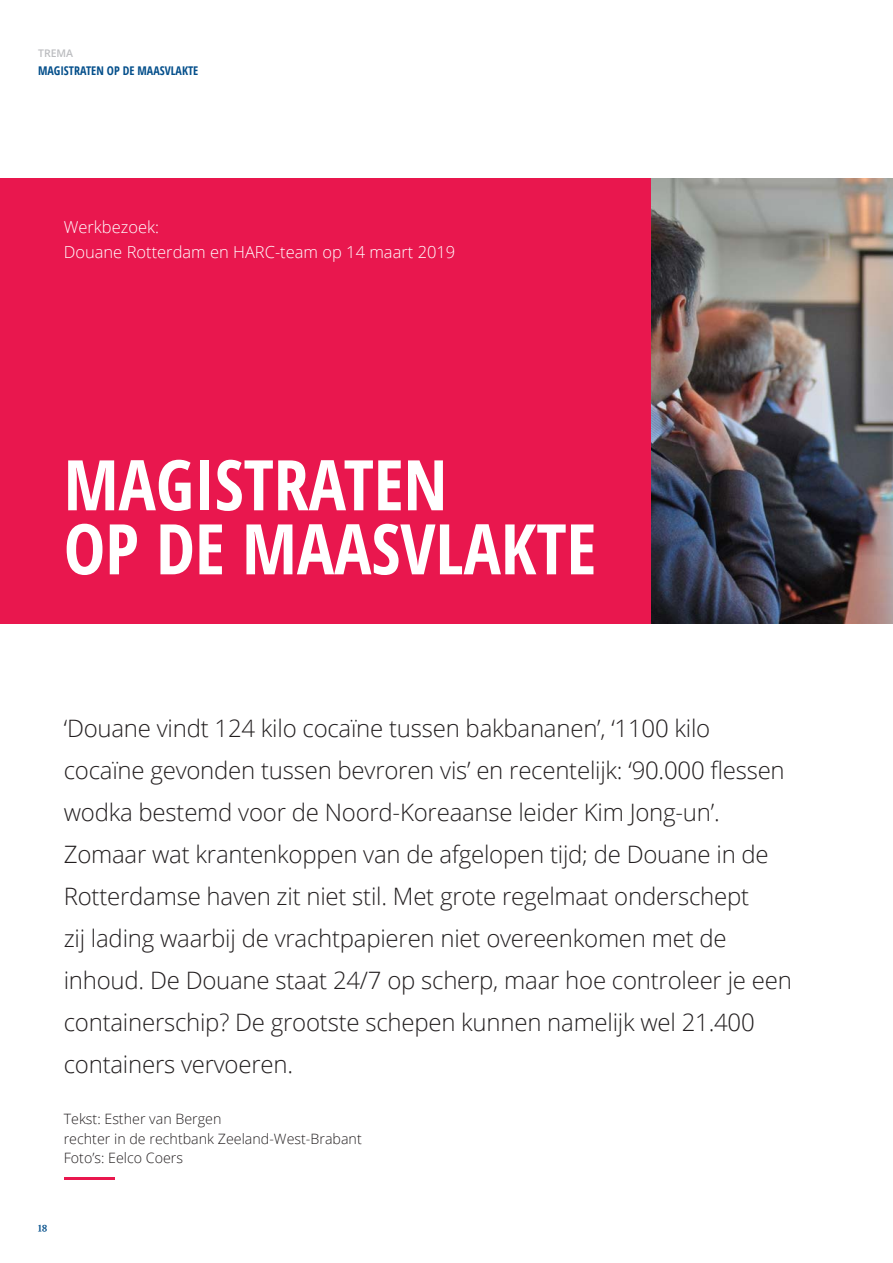
<style>
.page{position:relative;width:893px;height:1263px;background:#fff}
.page>*{position:absolute;margin:0;border:0;box-sizing:border-box;transform-origin:0 0}
.t1{font:700 condensed 69.9px "Open Sans";color:#fff}
.LABOUR{font:300 24px/42px "Open Sans";letter-spacing:-.01em;color:#231f20}
.LABOUR-2{font:300 16.5px "Open Sans";color:#fff}
.LABOUR-3{font:300 14.25px "Open Sans";color:#231f20}
.t2{font:700 condensed 12px "Open Sans";color:#044f8b}
.t3{font:600 10.5px "Open Sans";color:#bcbdc0}
.t4{font:600 10.5px "Halant";color:#044f8b}
</style>
<div class="page">
<div style="left:0;top:178px;width:689px;height:445px;background:#e9174e"></div>
<img style="left:651px;top:178px;width:242px;height:445px">
<hr style="left:64px;top:1177px;width:51px;height:3px;background:#e9174e">
<p class="t3" style="left:38px;top:46px;width:37px">TREMA</p>
<p class="t2" style="left:38px;top:62px;width:162px">MAGISTRATEN OP DE MAASVLAKTE</p>
<p class="LABOUR-2" style="left:64px;top:216px;width:97px">Werkbezoek:</p>
<p class="LABOUR-2" style="left:64px;top:241px;width:393px">Douane Rotterdam en HARC-team op 14 maart 2019</p>
<p class="t1" style="left:64px;top:436px;width:385px">MAGISTRATEN</p>
<p class="t1" style="left:64px;top:500px;width:534px">OP DE MAASVLAKTE</p>
<p class="LABOUR" style="left:64px;top:707px;width:730px">‘Douane vindt 124 kilo cocaïne tussen bakbananen’, ‘1100 kilo cocaïne gevonden tussen bevroren vis’ en recentelijk: ‘90.000 flessen wodka bestemd voor de Noord-Koreaanse leider Kim Jong-un’.<br>Zomaar wat krantenkoppen van de afgelopen tijd; de Douane in de Rotterdamse haven zit niet stil. Met grote regelmaat onderschept<br>zij lading waarbij de vrachtpapieren niet overeenkomen met de inhoud. De Douane staat 24/7 op scherp, maar hoe controleer je een containerschip? De grootste schepen kunnen namelijk wel 21.400 containers vervoeren.</p>
<p class="LABOUR-3" style="left:64px;top:1109px;width:159px">Tekst: Esther van Bergen</p>
<p class="LABOUR-3" style="left:64px;top:1129px;width:299px">rechter in de rechtbank Zeeland-West-Brabant</p>
<p class="LABOUR-3" style="left:64px;top:1148px;width:121px">Foto’s: Eelco Coers</p>
<p class="t4" style="left:38px;top:1220px;width:11px">18</p>
</div>
